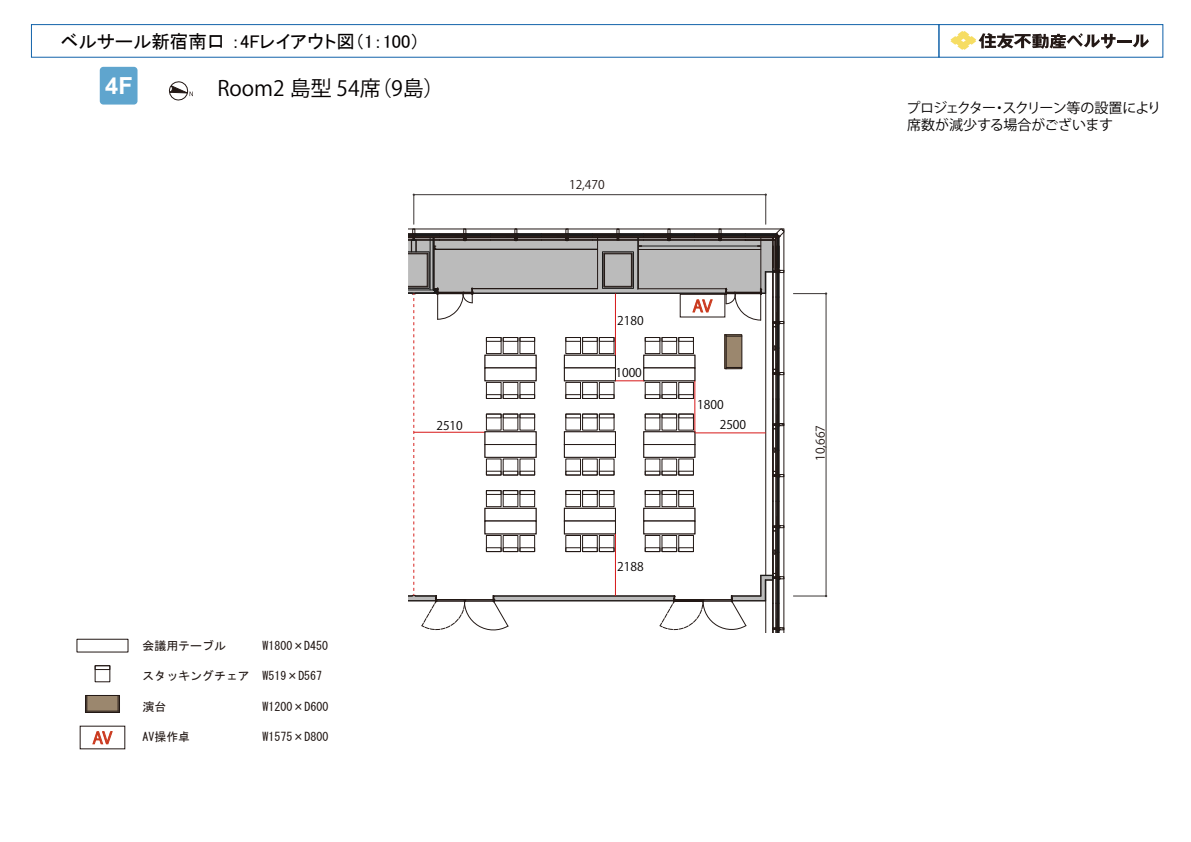
<style>
.page{position:relative;width:1191px;height:842px;background:#fff}
.page>*{position:absolute;margin:0;border:0;box-sizing:border-box;transform-origin:0 0}
.t1{font:700 23.5px "Arial";color:#fff}
.t2{font:21px "Koz Go Pr 6 N";color:#040000}
.t3{font:18.5px "MS P Gothic";color:#040000}
.t4{font:16px "Koz Go Pr 6 N";color:#d71718}
.t5{font:14px/16.8px "Koz Go Pr 6 N";letter-spacing:-.04em;color:#040000}
.t6{font:12px "Koz Go Pr 6 N";color:#040000}
.t7{font:12px "MS Gothic";color:#221815}
.t8{font:12px "Koz Go Pr 6 N";color:#221815}
.t9{font:11.9px "MS Gothic";color:#221815}
</style>
<div class="page">
<div style="left:31px;top:24px;width:908px;height:34px;background:#fff;border:1px solid #1263aa"></div>
<div style="left:938px;top:24px;width:225px;height:34px;border:1px solid #1263aa"></div>
<svg style="left:950px;top:31px;width:165px;height:19px"></svg>
<hr style="left:1117px;top:40px;width:15px;height:3px;background:#231815">
<svg style="left:1132px;top:34px;width:17px;height:14px"></svg>
<div style="left:100px;top:67px;width:37px;height:38px;background:#5fa5ce;border-radius:4px"></div>
<svg style="left:168px;top:81px;width:25px;height:20px"></svg>
<hr style="left:793px;top:596px;width:33px;height:1px;background:#3b3635">
<hr style="left:793px;top:293px;width:33px;height:1px;background:#3b3635">
<hr style="left:826px;top:294px;width:1px;height:302px;background:#3b3635">
<svg style="left:408px;top:193px;width:376px;height:440px"></svg>
<div style="left:77px;top:639px;width:51px;height:13px;background:#fff;border:1px solid #221815"></div>
<div style="left:85px;top:695px;width:34px;height:17px;background:#9b876e"></div>
<div style="left:85px;top:695px;width:35px;height:18px;border:1px solid #221815"></div>
<hr style="left:85px;top:711px;width:34px;height:1px;background:#221815">
<svg style="left:87px;top:695px;width:1px;height:16px"></svg>
<svg style="left:118px;top:695px;width:1px;height:16px"></svg>
<svg style="left:93px;top:731px;width:19px;height:14px"></svg>
<div style="left:95px;top:665px;width:15px;height:17px;background:#fff;border:1px solid #221815"></div>
<div style="left:95px;top:666px;width:15px;height:4px;border:1px solid #221815"></div>
<h3 class="t3" style="left:61px;top:32px;width:360px">ベルサール新宿南口 ：4Fレイアウト図（1：100）</h3>
<h1 class="t1" style="left:105px;top:69px;width:29px">4F</h1>
<h2 class="t2" style="left:217px;top:77px;width:228px">Room2 島型 54席（9島）</h2>
<p class="t9" style="left:143px;top:640px;width:85px">会議用テーブル</p>
<p class="t9" style="left:262px;top:640px;width:67px">W1800×D450</p>
<p class="t9" style="left:143px;top:670px;width:181px">スタッキングチェア W519×D567</p>
<p class="t7" style="left:143px;top:700px;width:25px">演台</p>
<p class="t7" style="left:262px;top:700px;width:67px">W1200×D600</p>
<p class="t6" style="left:436px;top:419px;width:28px">2510</p>
<h3 class="t4" style="left:93px;top:729px;width:21px">AV</h3>
<p class="t9" style="left:143px;top:731px;width:49px">AV操作卓</p>
<p class="t7" style="left:262px;top:731px;width:67px">W1575×D800</p>
<p class="t8" style="left:569px;top:178px;width:37px">12,470</p>
<p class="t6" style="left:617px;top:314px;width:28px">2180</p>
<p class="t6" style="left:615px;top:365px;width:28px">1000</p>
<h3 class="t4" style="left:692px;top:297px;width:21px">AV</h3>
<p class="t6" style="left:697px;top:398px;width:28px">1800</p>
<p class="t6" style="left:719px;top:417px;width:28px">2500</p>
<p class="t6" style="left:617px;top:560px;width:28px">2188</p>
<p class="t8" style="left:814px;top:461px;width:37px;rotate:-90deg">10,667</p>
<p class="t5" style="left:906px;top:100px;width:256px">プロジェクター・スクリーン等の設置により席数が減少する場合がございます</p>
</div>
